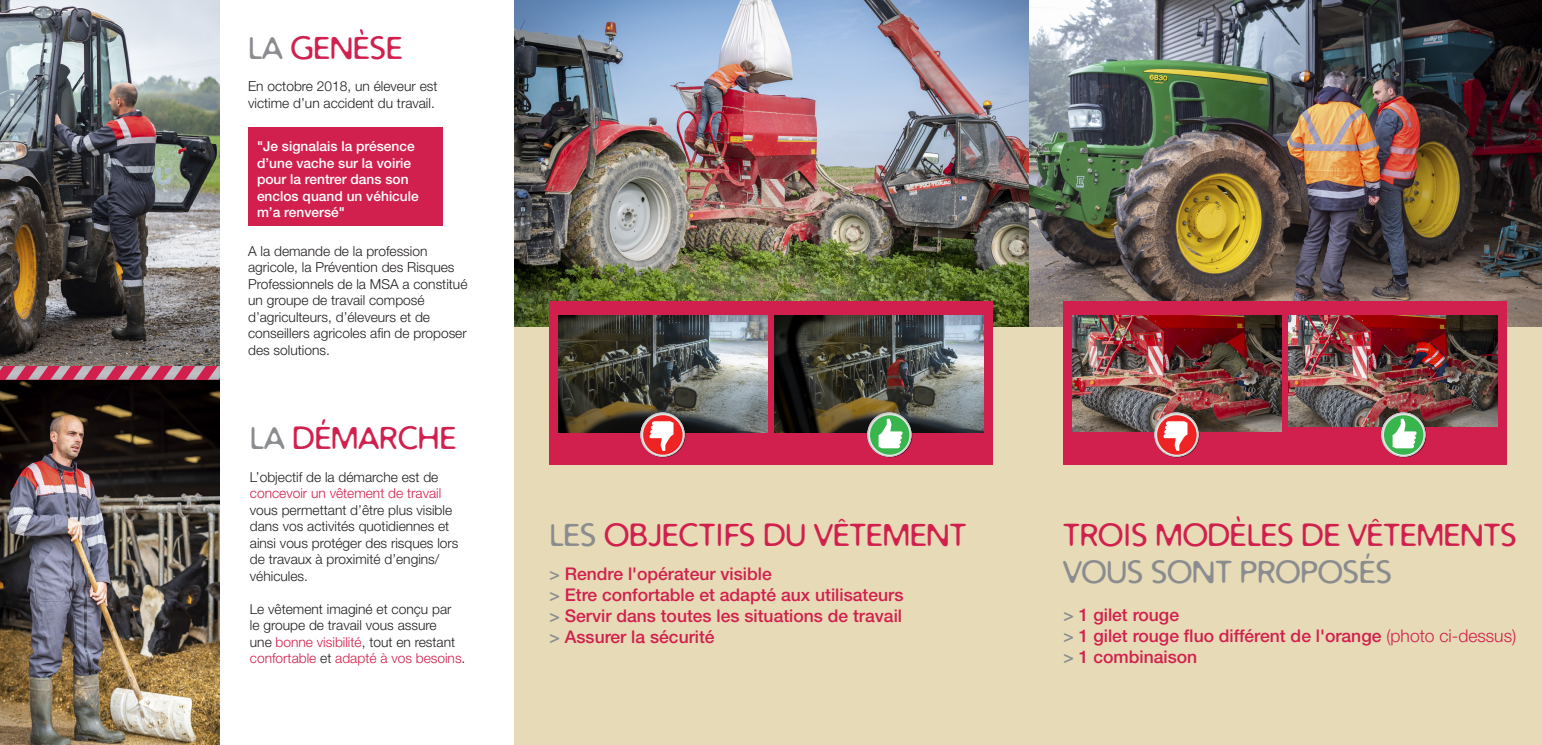
<style>
.page{position:relative;width:1542px;height:745px;background:#fff}
.page>*{position:absolute;margin:0;border:0;box-sizing:border-box;transform-origin:0 0}
.t1{font:31.25px/37.5px "Distro";letter-spacing:.025em;color:#d1204e}
.t2{font:500 17.5px "Helvetica Neue LT Std";color:#d1204e}
.t3{font:300 13.75px/16.5px "Helvetica Neue LT Std";color:#231f20}
.t4{font:500 13.75px/16.5px "Helvetica Neue LT Std";color:#fff}
.s1{color:#8a8c8f}
.s2{color:#d1204e}
.s3{font-weight:300}
</style>
<div class="page">
<div style="left:514px;top:0;width:1027px;height:744px;background:#e7dab6"></div>
<div style="left:248px;top:128px;width:195px;height:98px;background:#d1204e"></div>
<img style="left:514px;top:0;width:1027px;height:326px">
<img style="left:0;top:379px;width:220px;height:365px">
<svg style="left:0;top:365px;width:220px;height:14px;background:#c16880"></svg>
<div style="left:549px;top:301px;width:443px;height:163px;background:#d1204e"></div>
<img style="left:774px;top:315px;width:209px;height:117px">
<img style="left:558px;top:315px;width:209px;height:117px">
<img style="left:640px;top:412px;width:45px;height:45px">
<svg style="left:641px;top:412px;width:43px;height:44px"></svg>
<div style="left:640px;top:412px;width:44px;height:44px;border:1px solid #c1c3c2;border-radius:50%"></div>
<div style="left:643px;top:415px;width:39px;height:39px;background:#ee2323;border-radius:50%"></div>
<svg style="left:648px;top:421px;width:25px;height:30px"></svg>
<img style="left:867px;top:412px;width:45px;height:45px">
<svg style="left:867px;top:412px;width:44px;height:44px"></svg>
<div style="left:867px;top:412px;width:44px;height:44px;border:1px solid #c1c3c2;border-radius:50%"></div>
<div style="left:870px;top:415px;width:39px;height:39px;background:#39b54e;border-radius:50%"></div>
<svg style="left:878px;top:418px;width:25px;height:30px"></svg>
<div style="left:1063px;top:301px;width:443px;height:163px;background:#d1204e"></div>
<img style="left:1288px;top:315px;width:209px;height:111px">
<img style="left:1072px;top:315px;width:209px;height:116px">
<img style="left:1154px;top:412px;width:45px;height:45px">
<svg style="left:1154px;top:412px;width:44px;height:44px"></svg>
<div style="left:1154px;top:412px;width:44px;height:44px;border:1px solid #c1c3c2;border-radius:50%"></div>
<div style="left:1157px;top:415px;width:39px;height:39px;background:#ee2323;border-radius:50%"></div>
<svg style="left:1162px;top:421px;width:25px;height:30px"></svg>
<img style="left:1381px;top:412px;width:45px;height:45px">
<svg style="left:1381px;top:412px;width:43px;height:44px"></svg>
<div style="left:1381px;top:412px;width:44px;height:44px;border:1px solid #c1c3c2;border-radius:50%"></div>
<svg style="left:1383px;top:415px;width:40px;height:39px"></svg>
<svg style="left:1392px;top:418px;width:25px;height:30px"></svg>
<img style="left:0;top:0;width:220px;height:365px">
<p class="t1" style="left:248px;top:28px;width:155px"><span class="s1">LA</span> GENÈSE</p>
<p class="t3" style="left:248px;top:78px;width:191px">En octobre 2018, un éleveur est victime d’un accident du travail.</p>
<p class="t4" style="left:257px;top:138px;width:163px">"Je signalais la présence d’une vache sur la voirie pour la rentrer dans son enclos quand un véhicule m’a renversé"</p>
<p class="t3" style="left:248px;top:242px;width:221px">A la demande de la profession agricole, la Prévention des Risques<br>Professionnels de la MSA a constitué un groupe de travail composé d’agriculteurs, d’éleveurs et de conseillers agricoles afin de proposer des solutions.</p>
<p class="t1" style="left:250px;top:418px;width:207px"><span class="s1">LA</span> DÉMARCHE</p>
<p class="t3" style="left:250px;top:468px;width:210px">L’objectif de la démarche est de <span class="s2">concevoir un vêtement de travail </span>vous permettant d’être plus visible dans vos activités quotidiennes et ainsi vous protéger des risques lors de travaux à proximité d’engins/ véhicules.</p>
<p class="t3" style="left:250px;top:600px;width:217px">Le vêtement imaginé et conçu par<br>le groupe de travail vous assure<br>une <span class="s2">bonne visibilité</span>, tout en restant <span class="s2">confortable</span> et <span class="s2">adapté à vos besoins</span>.</p>
<p class="t1" style="left:549px;top:515px;width:418px"><span class="s1">LES</span> OBJECTIFS DU VÊTEMENT</p>
<p class="t2" style="left:549px;top:563px;width:224px"><span class="s1">&gt;</span> Rendre l'opérateur visible</p>
<p class="t2" style="left:549px;top:584px;width:355px"><span class="s1">&gt;</span> Etre confortable et adapté aux utilisateurs</p>
<p class="t2" style="left:549px;top:605px;width:354px"><span class="s1">&gt;</span> Servir dans toutes les situations de travail</p>
<p class="t2" style="left:549px;top:626px;width:167px"><span class="s1">&gt;</span> Assurer la sécurité</p>
<p class="t1" style="left:1063px;top:515px;width:454px">TROIS MODÈLES DE VÊTEMENTS<br><span class="s1">VOUS SONT PROPOSÉS</span></p>
<p class="t2" style="left:1063px;top:604px;width:117px"><span class="s1">&gt;</span> 1 gilet rouge</p>
<p class="t2" style="left:1063px;top:625px;width:454px"><span class="s1">&gt;</span> 1 gilet rouge fluo différent de l'orange <span class="s3">(photo ci-dessus)</span></p>
<p class="t2" style="left:1063px;top:646px;width:135px"><span class="s1">&gt;</span> 1 combinaison</p>
</div>
